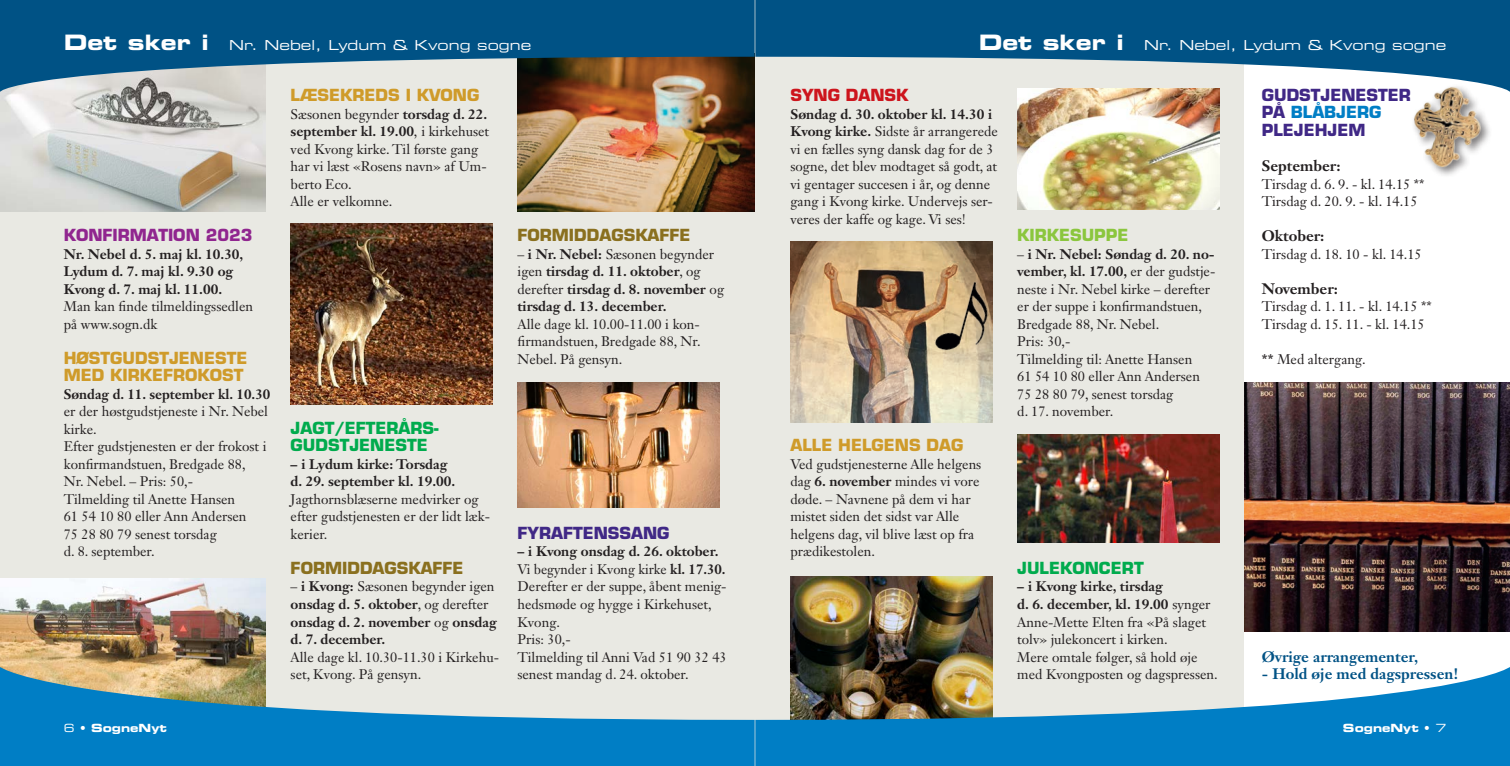
<style>
.page{position:relative;width:1510px;height:766px;background:#fff}
.page>*{position:absolute;margin:0;border:0;box-sizing:border-box;transform-origin:0 0}
.t1{font:700 16.25px/17.5px "Eurostile LT Std";color:#cf9b2a}
.t2{font:700 16.25px/17.5px "Eurostile LT Std";color:#402886}
.t3{font:700 16.25px/17.5px "Eurostile LT Std";color:#00ab4d}
.t4{font:700 16.25px "Eurostile LT Std";color:#8a701f}
.t5{font:700 16.25px "Eurostile LT Std";color:#90268f}
.t6{font:700 16.25px "Eurostile LT Std";color:#8bc63e}
.t7{font:700 16.25px "Eurostile LT Std";color:#cd151d}
.t8{font:700 15px "Janson Text LT Std";color:#005285}
.t9{font:700 15px "Janson Text LT Std";color:#231f20}
.t10{font:13.75px/17.5px "Janson Text LT Std";color:#231f20}
.t11{font:700 13.75px/17.5px "Janson Text LT Std";color:#231f20}
.t12{font:13.75px "Eurostile LT Std Ex 2";color:#fff}
.t13{font:11.25px "Eurostile LT Std Bold Ex 2";color:#fff}
.s1{font-family:"Eurostile LT Std Bold Ex 2";font-size:21.25px}
.s2{font-weight:700}
.s3{font-weight:400}
.s4{color:#007ec5}
.s5{font-family:"Eurostile LT Std Ex 2"}
</style>
<div class="page">
<div style="left:0;top:0;width:1509px;height:765px;background:#e9e9e3"></div>
<div style="left:1244px;top:60px;width:265px;height:705px;background:#fff"></div>
<img style="left:0;top:92px;width:266px;height:119px">
<img style="left:0;top:578px;width:266px;height:88px">
<img style="left:291px;top:223px;width:202px;height:181px">
<img style="left:517px;top:53px;width:238px;height:158px">
<img style="left:517px;top:383px;width:202px;height:124px">
<img style="left:790px;top:241px;width:202px;height:181px">
<img style="left:1017px;top:92px;width:202px;height:117px">
<img style="left:1017px;top:434px;width:202px;height:108px">
<img style="left:790px;top:576px;width:202px;height:90px">
<img style="left:932px;top:275px;width:61px;height:86px">
<img style="left:1244px;top:383px;width:265px;height:248px">
<img style="left:1413px;top:92px;width:77px;height:83px">
<svg style="left:0;top:0;width:754px;height:92px;background:#376b89"></svg>
<svg style="left:0;top:666px;width:754px;height:99px;fill:#007ec5"></svg>
<svg style="left:755px;top:0;width:754px;height:92px;fill:#005285"></svg>
<svg style="left:755px;top:666px;width:754px;height:99px;fill:#007ec5"></svg>
<p class="t12" style="left:64px;top:35px;width:469px"><span class="s1">Det sker i</span> Nr. Nebel, Lydum &amp; Kvong sogne</p>
<p class="t12" style="left:978px;top:35px;width:469px"><span class="s1">Det sker i</span> Nr. Nebel, Lydum &amp; Kvong sogne</p>
<p class="t5" style="left:64px;top:225px;width:190px">KONFIRMATION 2023</p>
<p class="t11" style="left:64px;top:245px;width:181px">Nr. Nebel d. 5. maj kl. 10.30,<br>Lydum d. 7. maj kl. 9.30 og<br>Kvong d. 7. maj kl. 11.00.</p>
<p class="t10" style="left:64px;top:297px;width:191px">Man kan finde tilmeldingssedlen på www.sogn.dk</p>
<p class="t1" style="left:64px;top:349px;width:185px">HØSTGUDSTJENESTE<br>MED KIRKEFROKOST</p>
<p class="t11" style="left:64px;top:385px;width:208px">Søndag d. 11. september kl. 10.30</p>
<p class="t10" style="left:64px;top:402px;width:206px">er der høstgudstjeneste i Nr. Nebel kirke.<br>Efter gudstjenesten er der frokost i konfirmandstuen, Bredgade 88,<br>Nr. Nebel. – Pris: 50,-<br>Tilmelding til Anette Hansen<br>61 54 10 80 eller Ann Andersen<br>75 28 80 79 senest torsdag<br>d. 8. september.</p>
<p class="t1" style="left:291px;top:86px;width:190px">LÆSEKREDS I KVONG</p>
<p class="t10" style="left:291px;top:105px;width:200px">Sæsonen begynder <span class="s2">torsdag d. 22. september kl. 19.00</span>, i kirkehuset ved Kvong kirke. Til første gang har vi læst «Rosens navn» af Um&shy;berto Eco.<br>Alle er velkomne.</p>
<p class="t4" style="left:517px;top:225px;width:174px">FORMIDDAGSKAFFE</p>
<p class="t11" style="left:517px;top:245px;width:208px"><span class="s3">–</span> i Nr. Nebel: <span class="s3">Sæsonen begynder igen</span> tirsdag d. 11. oktober<span class="s3">, og derefter</span> tirsdag d. 8. november <span class="s3">og </span>tirsdag d. 13. december.</p>
<p class="t10" style="left:517px;top:315px;width:184px;text-align:justify">Alle dage kl. 10.00-11.00 i kon&shy;firmandstuen, Bredgade 88, Nr.<br>Nebel. På gensyn.</p>
<p class="t3" style="left:291px;top:419px;width:149px">JAGT/EFTERÅRS-<br>GUDSTJENESTE</p>
<p class="t11" style="left:291px;top:455px;width:166px">– i Lydum kirke: Torsdag d. 29. september kl. 19.00.</p>
<p class="t10" style="left:291px;top:490px;width:201px">Jagthornsblæserne medvirker og efter gudstjenesten er der lidt læk&shy;kerier.</p>
<p class="t4" style="left:291px;top:557px;width:174px">FORMIDDAGSKAFFE</p>
<p class="t11" style="left:291px;top:577px;width:207px"><span class="s3">–</span> i Kvong: <span class="s3">Sæsonen begynder igen </span>onsdag d. 5. oktober<span class="s3">, og derefter </span>onsdag d. 2. november <span class="s3">og</span> onsdag d. 7. december.</p>
<p class="t10" style="left:291px;top:647px;width:210px">Alle dage kl. 10.30-11.30 i Kirkehu&shy;set, Kvong. På gensyn.</p>
<p class="t2" style="left:517px;top:524px;width:153px">FYRAFTENSSANG</p>
<p class="t10" style="left:517px;top:542px;width:211px"><span class="s2">– i Kvong onsdag d. 26. oktober.<br></span>Vi begynder i Kvong kirke <span class="s2">kl. 17.30.<br></span>Derefter er der suppe, åbent menig&shy;hedsmøde og hygge i Kirkehuset,<br>Kvong.<br>Pris: 30,-<br>Tilmelding til Anni Vad 51 90 32 43 senest mandag d. 24. oktober.</p>
<p class="t7" style="left:790px;top:85px;width:119px">SYNG DANSK</p>
<p class="t10" style="left:790px;top:105px;width:209px"><span class="s2">Søndag d. 30. oktober kl. 14.30 i Kvong kirke.</span> Sidste år arrangerede vi en fælles syng dansk dag for de 3 sogne, det blev modtaget så godt, at vi gentager succesen i år, og denne gang i Kvong kirke. Undervejs ser&shy;veres der kaffe og kage. Vi ses!</p>
<p class="t1" style="left:790px;top:436px;width:174px">ALLE HELGENS DAG</p>
<p class="t10" style="left:790px;top:455px;width:192px">Ved gudstjenesterne Alle helgens dag <span class="s2">6. november</span> mindes vi vore døde. – Navnene på dem vi har mistet siden det sidst var Alle helgens dag, vil blive læst op fra prædikestolen.</p>
<p class="t6" style="left:1017px;top:225px;width:113px">KIRKESUPPE</p>
<p class="t10" style="left:1017px;top:245px;width:200px">– <span class="s2">i Nr. Nebel: Søndag d. 20. no&shy;vember, kl. 17.00,</span> er der gudstje&shy;neste i Nr. Nebel kirke – derefter er der suppe i konfirmandstuen,<br>Bredgade 88, Nr. Nebel.<br>Pris: 30,-<br>Tilmelding til: Anette Hansen<br>61 54 10 80 eller Ann Andersen<br>75 28 80 79, senest torsdag<br>d. 17. november.</p>
<p class="t3" style="left:1017px;top:559px;width:128px">JULEKONCERT</p>
<p class="t10" style="left:1017px;top:577px;width:202px"><span class="s2">– i Kvong kirke, tirsdag<br>d. 6. december, kl. 19.00</span> synger<br>Anne-Mette Elten fra «På slaget tolv» julekoncert i kirken.<br>Mere omtale følger, så hold øje med Kvongposten og dagspressen.</p>
<p class="t2" style="left:1261px;top:86px;width:151px">GUDSTJENESTER<br>PÅ <span class="s4">BLÅBJERG<br></span>PLEJEHJEM</p>
<p class="t9" style="left:1261px;top:156px;width:80px">September:</p>
<p class="t10" style="left:1261px;top:175px;width:164px">Tirsdag d. 6. 9. - kl. 14.15 **<br>Tirsdag d. 20. 9. - kl. 14.15</p>
<p class="t9" style="left:1261px;top:226px;width:64px">Oktober:</p>
<p class="t10" style="left:1261px;top:245px;width:161px">Tirsdag d. 18. 10 - kl. 14.15</p>
<p class="t9" style="left:1261px;top:279px;width:78px">November:</p>
<p class="t10" style="left:1261px;top:297px;width:171px">Tirsdag d. 1. 11. - kl. 14.15 **<br>Tirsdag d. 15. 11. - kl. 14.15</p>
<p class="t10" style="left:1261px;top:350px;width:105px"><span class="s2">**</span> Med altergang.</p>
<p class="t8" style="left:1261px;top:646px;width:158px">Øvrige arrangementer,</p>
<p class="t8" style="left:1261px;top:664px;width:198px">- Hold øje med dagspressen!</p>
<p class="t13" style="left:64px;top:719px;width:105px"><span class="s5">6 •</span> SogneNyt</p>
<p class="t13" style="left:1343px;top:719px;width:105px">SogneNyt <span class="s5">• 7</span></p>
</div>
